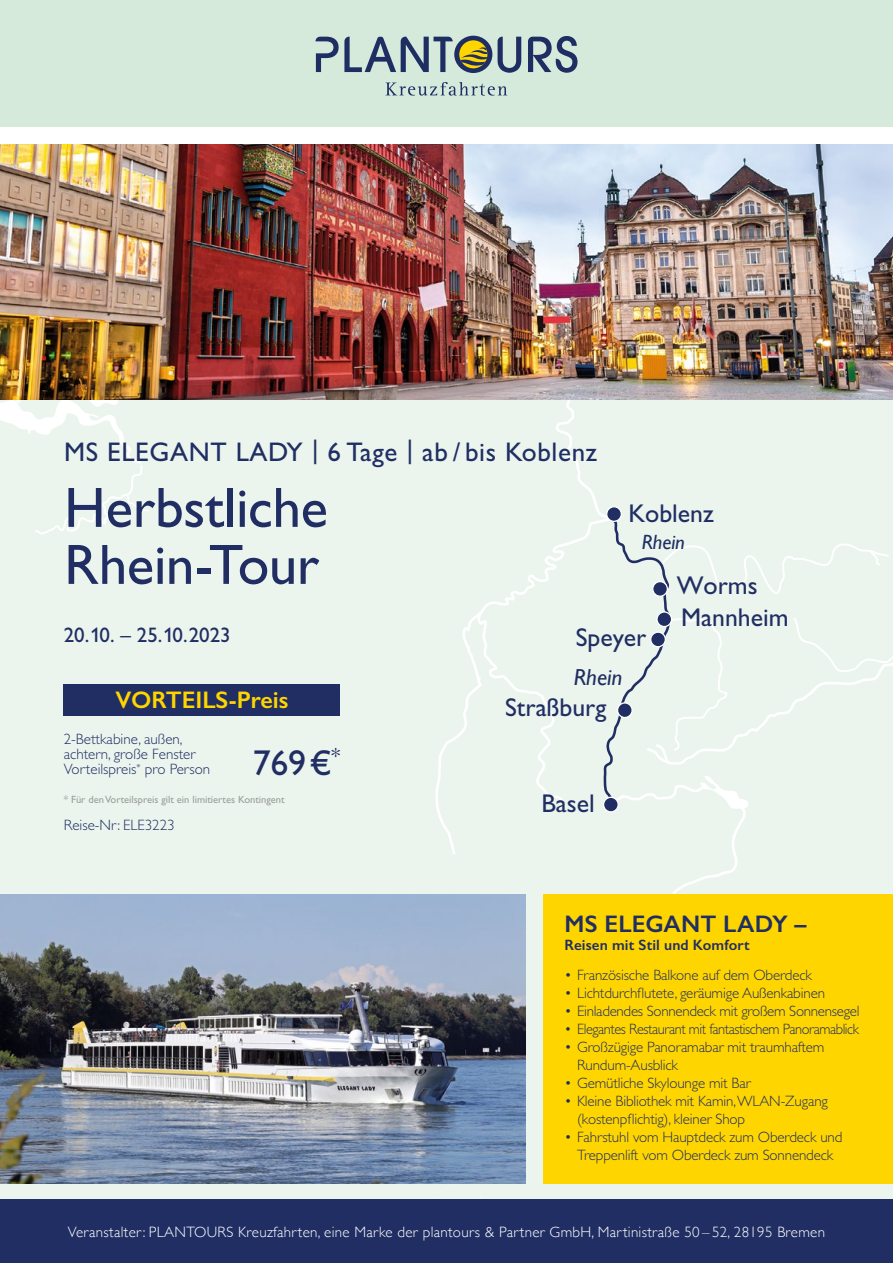
<style>
.page{position:relative;width:893px;height:1263px;background:#fff}
.page>*{position:absolute;margin:0;border:0;box-sizing:border-box;transform-origin:0 0}
.t1{font:57px/57px "Gill Alt One";letter-spacing:-.005em;color:#212e63}
.t2{font:36px "Gill Alt One";color:#212e63}
.t3{font:27px "Gill Alt One";letter-spacing:.025em;color:#212e63}
.t4{font:25.8px "Gill Alt One";color:#212e63}
.t5{font:600 24px "Gill Sans";letter-spacing:.005em;color:#212e63}
.t6{font:600 24px "Gill Sans";color:#ffd500}
.t7{font:italic 23.1px "Gill Sans";color:#212e63}
.t8{font:21px "Gill Alt One";color:#212e63}
.t9{font:italic 20.55px "Gill Sans";color:#212e63}
.t10{font:300 15px/18px "Gill Alt One";letter-spacing:-.01em;color:#212e63}
.t11{font:300 15px "Gill Sans";letter-spacing:.02em;color:#fff}
.t12{font:300 15px "Gill Alt One";letter-spacing:-.03em;color:#212e63;scale:.96 1}
.t13{font:600 15px "Gill Sans";letter-spacing:.01em;color:#212e63}
.t14{font:10.5px "Gill Alt One";color:#9d9d9c}
</style>
<div class="page">
<div style="left:0;top:399px;width:893px;height:697px;background:#ebf5ee"></div>
<div style="left:603px;top:797px;width:16px;height:15px;background:#212e63;border:1px solid #fff;border-radius:50%"></div>
<svg style="left:617px;top:702px;width:16px;height:16px"></svg>
<svg style="left:650px;top:631px;width:16px;height:16px"></svg>
<svg style="left:656px;top:611px;width:16px;height:16px"></svg>
<svg style="left:652px;top:581px;width:16px;height:16px"></svg>
<div style="left:0;top:0;width:893px;height:127px;background:#d6eadc"></div>
<img style="left:0;top:144px;width:893px;height:255px">
<div style="left:543px;top:894px;width:350px;height:289px;background:#ffd500"></div>
<div style="left:0;top:1199px;width:893px;height:64px;background:#212e63"></div>
<svg style="left:498px;top:37px;width:23px;height:36px"></svg>
<svg style="left:528px;top:36px;width:49px;height:37px"></svg>
<svg style="left:315px;top:36px;width:177px;height:37px"></svg>
<svg style="left:385px;top:82px;width:122px;height:14px"></svg>
<img style="left:0;top:894px;width:525px;height:289px">
<div style="left:64px;top:684px;width:276px;height:32px;background:#212e63"></div>
<h3 class="t3" style="left:64px;top:437px;width:534px">MS ELEGANT LADY | 6 Tage | ab / bis Koblenz</h3>
<h1 class="t1" style="left:64px;top:479px;width:265px">Herbstliche<br>Rhein-Tour</h1>
<h3 class="t4" style="left:628px;top:498px;width:87px">Koblenz</h3>
<h3 class="t9" style="left:642px;top:530px;width:45px">Rhein</h3>
<h3 class="t4" style="left:677px;top:570px;width:82px">Worms</h3>
<h3 class="t8" style="left:64px;top:622px;width:168px">20.10. – 25.10.2023</h3>
<h3 class="t6" style="left:116px;top:685px;width:174px">VORTEILS-Preis</h3>
<h2 class="t2" style="left:253px;top:742px;width:89px">769€<sup>*</sup></h2>
<p class="t10" style="left:64px;top:732px;width:148px;line-height:15px">2-Bettkabine, außen, achtern, große Fenster<br>Vorteilspreis<sup>*</sup> pro Person</p>
<p class="t14" style="left:64px;top:794px;width:222px">* Für den Vorteilspreis gilt ein limitiertes Kontingent</p>
<p class="t10" style="left:64px;top:816px;width:112px">Reise-Nr: ELE3223</p>
<h3 class="t4" style="left:576px;top:623px;width:72px">Speyer</h3>
<h3 class="t7" style="left:574px;top:664px;width:50px">Rhein</h3>
<h3 class="t4" style="left:505px;top:692px;width:103px">Straßburg</h3>
<h3 class="t4" style="left:541px;top:788px;width:55px">Basel</h3>
<h3 class="t4" style="left:681px;top:603px;width:109px">Mannheim</h3>
<h3 class="t5" style="left:564px;top:909px;width:244px">MS ELEGANT LADY –</h3>
<p class="t13" style="left:564px;top:935px;width:187px">Reisen mit Stil und Komfort</p>
<p class="t10" style="left:564px;top:966px;width:249px">• Französische Balkone auf dem Oberdeck</p>
<p class="t10" style="left:564px;top:984px;width:262px">• Lichtdurchflutete, geräumige Außenkabinen</p>
<p class="t10" style="left:564px;top:1002px;width:297px">• Einladendes Sonnendeck mit großem Sonnensegel</p>
<p class="t12" style="left:564px;top:1021px;width:308px">• Elegantes Restaurant mit fantastischem Panoramablick</p>
<p class="t10" style="left:577px;top:1038px;width:249px;text-indent:-13px">• Großzügige Panoramabar mit traumhaftem<br>Rundum-Ausblick</p>
<p class="t10" style="left:564px;top:1074px;width:188px">• Gemütliche Skylounge mit Bar</p>
<p class="t10" style="left:577px;top:1092px;width:252px;text-indent:-13px">• Kleine Bibliothek mit Kamin, WLAN-Zugang (kostenpflichtig), kleiner Shop</p>
<p class="t10" style="left:564px;top:1128px;width:279px;text-align:center">• Fahrstuhl vom Hauptdeck zum Oberdeck und<br>Treppenlift vom Oberdeck zum Sonnendeck</p>
<p class="t11" style="left:68px;top:1220px;width:759px">Veranstalter: PLANTOURS Kreuzfahrten, eine Marke der plantours &amp; Partner GmbH, Martinistraße 50 – 52, 28195 Bremen</p>
</div>
